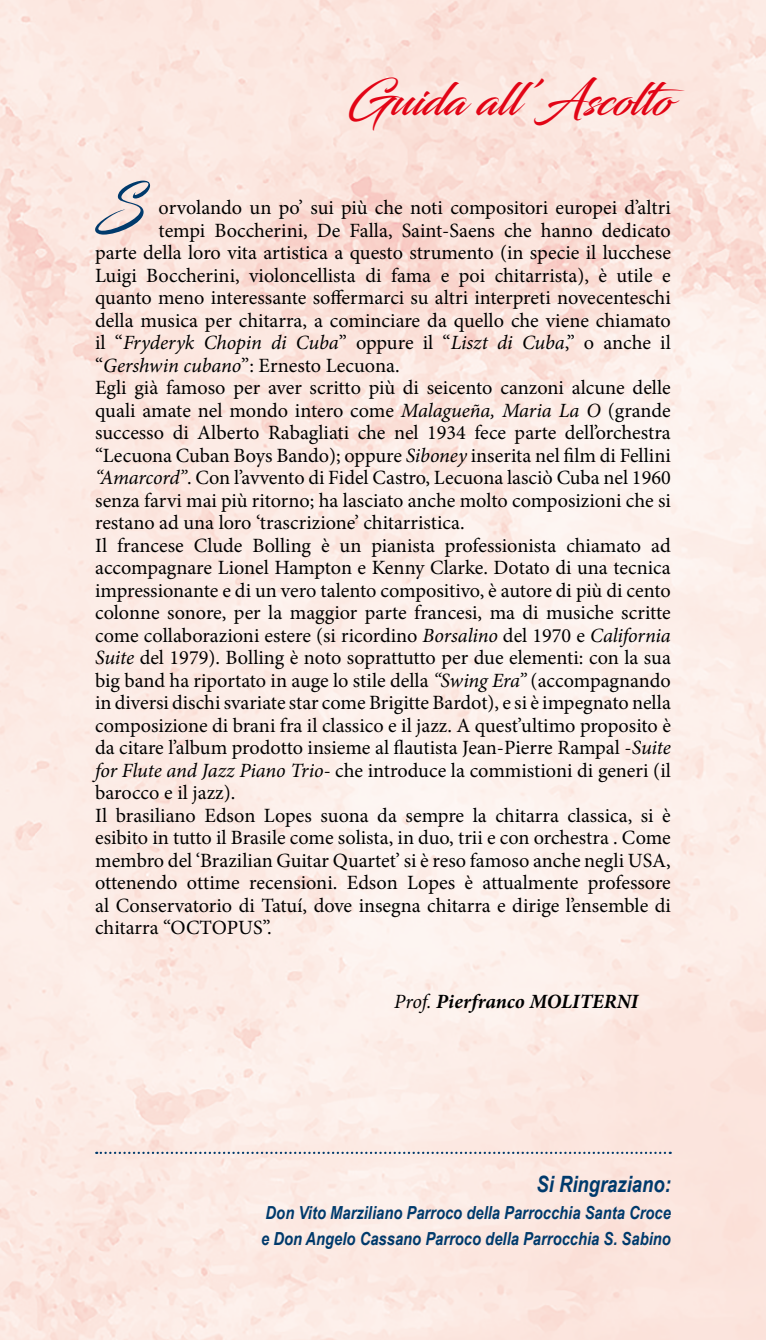
<style>
.page{position:relative;width:766px;height:1340px;background:#fff}
.page>*{position:absolute;margin:0;border:0;box-sizing:border-box;transform-origin:0 0}
.t1{font:51.98px "Blacksword";color:#003a6c}
.t2{font:45px "Blacksword";color:#e20415}
.t3{font:italic 700 22.5px "Arial Narrow";color:#003a6c}
.t4{font:20.25px "Minion Pro";color:#000}
.t5{font:italic 20.25px "Minion Pro";letter-spacing:-.01em;color:#000}
.t6{font:italic 700 20.25px "Minion Pro";color:#000}
.t7{font:italic 700 18px/26.3px "Arial Narrow";color:#003a6c}
.s1{font-style:normal}
.s2{font-style:italic}
.s3{font-weight:400}
</style>
<div class="page">
<img style="left:0;top:0;width:765px;height:1339px">
<svg style="left:96px;top:1151px;width:574px;height:2px"></svg>
<h2 class="t2" style="left:348px;top:73px;width:339px">Guida all’Ascolto</h2>
<h1 class="t1" style="left:95px;top:175px;width:52px">S</h1>
<p class="t4" style="left:159px;top:194px;width:513px">orvolando un po’ sui più che noti compositori europei d’altri</p>
<p class="t4" style="left:159px;top:216px;width:513px">tempi Boccherini, De Falla, Saint-Saens che hanno dedicato</p>
<p class="t4" style="left:95px;top:239px;width:577px">parte della loro vita artistica a questo strumento (in specie il lucchese</p>
<p class="t4" style="left:95px;top:261px;width:577px">Luigi Boccherini, violoncellista di fama e poi chitarrista), è utile e</p>
<p class="t4" style="left:95px;top:284px;width:577px">quanto meno interessante soffermarci su altri interpreti novecenteschi</p>
<p class="t4" style="left:95px;top:306px;width:577px">della musica per chitarra, a cominciare da quello che viene chiamato</p>
<p class="t5" style="left:95px;top:329px;width:577px"><span class="s1">il “</span>Fryderyk Chopin di Cuba<span class="s1">” oppure il “</span>Liszt di Cuba<span class="s1">,” o anche il</span></p>
<p class="t4" style="left:95px;top:351px;width:306px">“<span class="s2">Gershwin cubano</span>”: Ernesto Lecuona.</p>
<p class="t4" style="left:95px;top:374px;width:577px">Egli già famoso per aver scritto più di seicento canzoni alcune delle</p>
<p class="t4" style="left:95px;top:396px;width:577px">quali amate nel mondo intero come <span class="s2">Malagueña, Maria La O</span> (grande</p>
<p class="t4" style="left:95px;top:419px;width:577px">successo di Alberto Rabagliati che nel 1934 fece parte dell’orchestra</p>
<p class="t4" style="left:95px;top:441px;width:577px">“Lecuona Cuban Boys Bando); oppure <span class="s2">Siboney</span> inserita nel film di Fellini</p>
<p class="t4" style="left:95px;top:464px;width:577px"><span class="s2">“Amarcord”</span>. Con l’avvento di Fidel Castro, Lecuona lasciò Cuba nel 1960</p>
<p class="t4" style="left:95px;top:486px;width:577px">senza farvi mai più ritorno; ha lasciato anche molto composizioni che si</p>
<p class="t4" style="left:95px;top:509px;width:371px">restano ad una loro ‘trascrizione’ chitarristica.</p>
<p class="t4" style="left:95px;top:531px;width:577px">Il francese Clude Bolling è un pianista professionista chiamato ad</p>
<p class="t4" style="left:95px;top:554px;width:577px">accompagnare Lionel Hampton e Kenny Clarke. Dotato di una tecnica</p>
<p class="t4" style="left:95px;top:576px;width:577px">impressionante e di un vero talento compositivo, è autore di più di cento</p>
<p class="t4" style="left:95px;top:599px;width:577px">colonne sonore, per la maggior parte francesi, ma di musiche scritte</p>
<p class="t4" style="left:95px;top:621px;width:577px">come collaborazioni estere (si ricordino <span class="s2">Borsalino</span> del 1970 e <span class="s2">California</span></p>
<p class="t4" style="left:95px;top:644px;width:577px"><span class="s2">Suite</span> del 1979). Bolling è noto soprattutto per due elementi: con la sua</p>
<p class="t4" style="left:95px;top:666px;width:577px">big band ha riportato in auge lo stile della <span class="s2">“Swing Era”</span> (accompagnando</p>
<p class="t4" style="left:95px;top:689px;width:577px">in diversi dischi svariate star come Brigitte Bardot), e si è impegnato nella</p>
<p class="t4" style="left:95px;top:711px;width:577px">composizione di brani fra il classico e il jazz. A quest’ultimo proposito è</p>
<p class="t4" style="left:95px;top:734px;width:577px">da citare l’album prodotto insieme al flautista Jean-Pierre Rampal -<span class="s2">Suite</span></p>
<p class="t4" style="left:95px;top:756px;width:577px"><span class="s2">for Flute and Jazz Piano Trio-</span> che introduce la commistioni di generi (il</p>
<p class="t4" style="left:95px;top:779px;width:142px">barocco e il jazz).</p>
<p class="t4" style="left:95px;top:801px;width:577px">Il brasiliano Edson Lopes suona da sempre la chitarra classica, si è</p>
<p class="t4" style="left:95px;top:824px;width:577px">esibito in tutto il Brasile come solista, in duo, trii e con orchestra . Come</p>
<p class="t4" style="left:95px;top:846px;width:577px">membro del ‘Brazilian Guitar Quartet’ si è reso famoso anche negli USA,</p>
<p class="t4" style="left:95px;top:869px;width:577px">ottenendo ottime recensioni. Edson Lopes è attualmente professore</p>
<p class="t4" style="left:95px;top:891px;width:577px">al Conservatorio di Tatuí, dove insegna chitarra e dirige l’ensemble di</p>
<p class="t4" style="left:95px;top:914px;width:178px">chitarra “OCTOPUS”.</p>
<p class="t6" style="left:394px;top:987px;width:245px"><span class="s3">Prof.</span> Pierfranco MOLITERNI</p>
<p class="t3" style="left:536px;top:1167px;width:136px">Si Ringraziano:</p>
<p class="t7" style="left:261px;top:1198px;width:411px">Don Vito Marziliano Parroco della Parrocchia Santa Croce e Don Angelo Cassano Parroco della Parrocchia S. Sabino</p>
</div>
